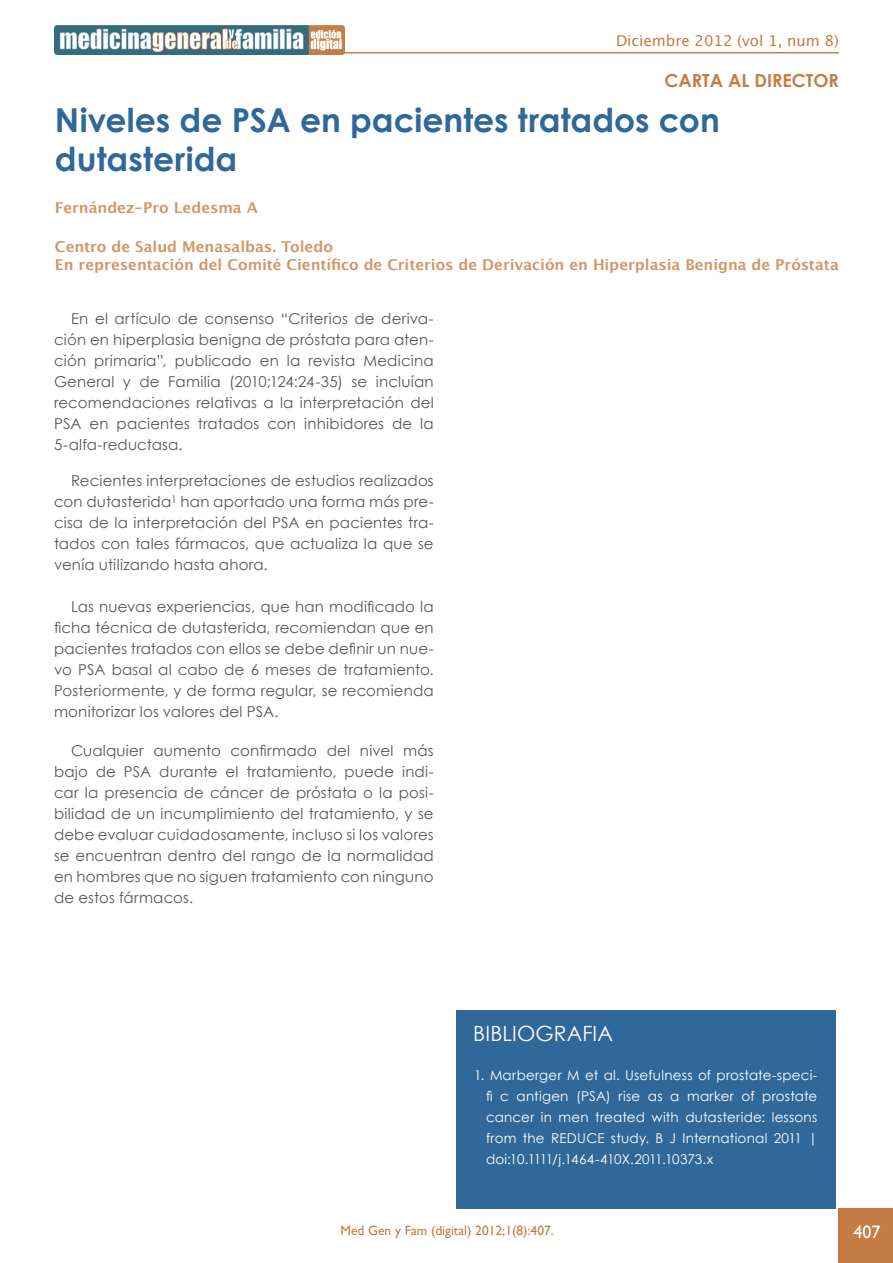
<style>
.page{position:relative;width:893px;height:1263px;background:#fff}
.page>*{position:absolute;margin:0;border:0;box-sizing:border-box;transform-origin:0 0}
.Titulo_principal{font:700 33px/39px "Century Gothic";color:#306899}
.Bibliografía_título{font:21px "Century Gothic";letter-spacing:.005em;color:#fff}
.SECCIÓN{font:700 18px "Century Gothic";color:#c57d45}
.t1{font:18px "Gill Sans";color:#fff}
.Parrafo{font:15px/21px "Century Gothic";letter-spacing:.01em;color:#57585a;text-align:justify}
.Autor_es_artículos{font:700 15px "Lucida Grande";color:#d1976a}
.t2{font:15px "Lucida Grande";color:#c57d45}
.Bibliografía{font:13.5px/21px "Century Gothic";letter-spacing:.015em;color:#fff;text-align:justify}
.t3{font:13.5px "Gill Sans";color:#c57d45}
</style>
<div class="page">
<img style="left:54px;top:26px;width:291px;height:28px">
<hr style="left:313px;top:52px;width:526px;height:1px;background:#c57d45">
<div style="left:839px;top:1209px;width:54px;height:54px;background:#c57d45"></div>
<div style="left:456px;top:1010px;width:380px;height:199px;background:#306899"></div>
<p class="t2" style="left:616px;top:32px;width:224px">Diciembre 2012 (vol 1, num 8)</p>
<p class="SECCIÓN" style="left:664px;top:67px;width:176px">CARTA AL DIRECTOR</p>
<p class="Titulo_principal" style="left:55px;top:99px;width:666px">Niveles de PSA en pacientes tratados con dutasterida</p>
<p class="Autor_es_artículos" style="left:55px;top:195px;width:204px">Fernández-Pro Ledesma A</p>
<p class="Autor_es_artículos" style="left:55px;top:234px;width:280px">Centro de Salud Menasalbas. Toledo</p>
<p class="Autor_es_artículos" style="left:55px;top:252px;width:785px">En representación del Comité Científico de Criterios de Derivación en Hiperplasia Benigna de Próstata</p>
<p class="Parrafo" style="left:54px;top:308px;width:381px;text-indent:17px">En el artículo de consenso “Criterios de deriva&shy;ción en hiperplasia benigna de próstata para aten&shy;ción primaria”, publicado en la revista Medicina General y de Familia (2010;124:24-35) se incluían recomendaciones relativas a la interpretación del PSA en pacientes tratados con inhibidores de la 5-alfa-reductasa.</p>
<p class="Parrafo" style="left:54px;top:470px;width:381px;text-indent:17px">Recientes interpretaciones de estudios realizados con dutasterida<sup>1</sup> han aportado una forma más pre&shy;cisa de la interpretación del PSA en pacientes tra&shy;tados con tales fármacos, que actualiza la que se venía utilizando hasta ahora.</p>
<p class="Parrafo" style="left:54px;top:596px;width:381px;text-indent:17px">Las nuevas experiencias, que han modificado la ficha técnica de dutasterida, recomiendan que en pacientes tratados con ellos se debe definir un nue&shy;vo PSA basal al cabo de 6 meses de tratamiento.<br>Posteriormente, y de forma regular, se recomienda monitorizar los valores del PSA.</p>
<p class="Parrafo" style="left:54px;top:740px;width:381px;text-indent:17px">Cualquier aumento confirmado del nivel más bajo de PSA durante el tratamiento, puede indi&shy;car la presencia de cáncer de próstata o la posi&shy;bilidad de un incumplimiento del tratamiento, y se debe evaluar cuidadosamente, incluso si los valores se encuentran dentro del rango de la normalidad en hombres que no siguen tratamiento con ninguno de estos fármacos.</p>
<p class="Bibliografía_título" style="left:473px;top:1018px;width:141px">BIBLIOGRAFIA</p>
<p class="Bibliografía" style="left:486px;top:1064px;width:333px;text-indent:-12px">1. Marberger M et al. Usefulness of prostate-speci&shy;fi c antigen (PSA) rise as a marker of prostate cancer in men treated with dutasteride: lessons from the REDUCE study. B J International 2011 | doi:10.1111/j.1464-410X.2011.10373.x</p>
<p class="t3" style="left:341px;top:1223px;width:215px">Med Gen y Fam (digital) 2012;1(8):407.</p>
<p class="t1" style="left:854px;top:1222px;width:28px">407</p>
</div>
